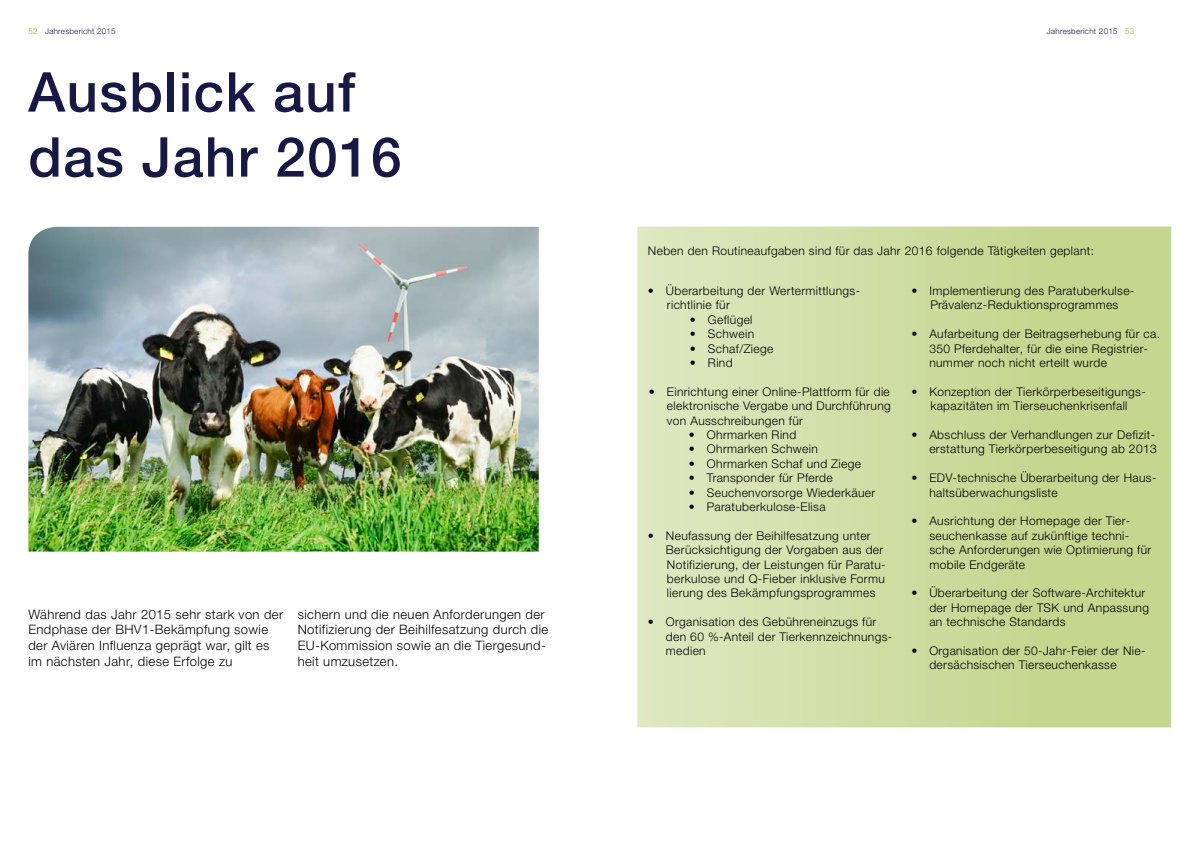
<style>
.page{position:relative;width:1191px;height:842px;background:#fff}
.page>*{position:absolute;margin:0;border:0;box-sizing:border-box;transform-origin:0 0}
.t1{font:500 55px/65px "Hella Helvetica Neue";letter-spacing:.025em;color:#171846}
.t2{font:300 13px/15.6px "Hella Helvetica Neue";letter-spacing:.03em;color:#000}
.t3{font:300 12px/14.4px "Hella Helvetica Neue";letter-spacing:.03em;color:#000}
.t4{font:300 8px "Hella Helvetica Neue";letter-spacing:.03em;color:#171846}
.s1{color:#8bae1f}
</style>
<div class="page">
<img style="left:28px;top:227px;width:511px;height:325px">
<div style="left:637px;top:227px;width:534px;height:500px;background:linear-gradient(to right,#dee8bf,#c0d386)"></div>
<p class="t4" style="left:28px;top:26px;width:89px"><span class="s1">52</span> Jahresbericht 2015</p>
<p class="t4" style="left:1047px;top:26px;width:89px">Jahresbericht 2015 <span class="s1">53</span></p>
<h1 class="t1" style="left:28px;top:60px;width:375px">Ausblick auf das Jahr 2016</h1>
<p class="t2" style="left:28px;top:606px;width:256px">Während das Jahr 2015 sehr stark von der Endphase der BHV1-Bekämpfung sowie der Aviären Influenza geprägt war, gilt es im nächsten Jahr, diese Erfolge zu</p>
<p class="t2" style="left:298px;top:606px;width:252px">sichern und die neuen Anforderungen der Notifizierung der Beihilfesatzung durch die EU-Kommission sowie an die Tiergesund&shy;heit umzusetzen.</p>
<p class="t3" style="left:648px;top:243px;width:448px">Neben den Routineaufgaben sind für das Jahr 2016 folgende Tätigkeiten geplant:</p>
<p class="t3" style="left:667px;top:283px;width:195px;text-indent:-19px">• Überarbeitung der Wertermittlungs&shy;richtlinie für</p>
<p class="t3" style="left:690px;top:312px;width:64px">• Geflügel</p>
<p class="t3" style="left:690px;top:327px;width:66px">• Schwein</p>
<p class="t3" style="left:690px;top:341px;width:85px">• Schaf/Ziege</p>
<p class="t3" style="left:690px;top:355px;width:44px">• Rind</p>
<p class="t3" style="left:667px;top:384px;width:225px;text-align:justify;text-indent:-18px">• Einrichtung einer Online-Plattform für die elektronische Vergabe und Durchführung von Ausschreibungen für</p>
<p class="t3" style="left:689px;top:427px;width:109px">• Ohrmarken Rind</p>
<p class="t3" style="left:689px;top:442px;width:130px">• Ohrmarken Schwein</p>
<p class="t3" style="left:689px;top:456px;width:173px">• Ohrmarken Schaf und Ziege</p>
<p class="t3" style="left:689px;top:471px;width:145px">• Transponder für Pferde</p>
<p class="t3" style="left:689px;top:485px;width:188px">• Seuchenvorsorge Wiederkäuer</p>
<p class="t3" style="left:689px;top:499px;width:138px">• Paratuberkulose-Elisa</p>
<p class="t3" style="left:666px;top:528px;width:221px;text-indent:-18px">• Neufassung der Beihilfesatzung unter Berücksichtigung der Vorgaben aus der Notifizierung, der Leistungen für Paratu&shy;berkulose und Q-Fieber inklusive Formu lierung des Bekämpfungsprogrammes</p>
<p class="t3" style="left:666px;top:615px;width:228px;text-indent:-18px">• Organisation des Gebühreneinzugs für den 60 %-Anteil der Tierkennzeichnungs&shy;medien</p>
<p class="t3" style="left:911px;top:283px;width:224px;text-align:center">• Implementierung des Paratuberkulse-<br>Prävalenz-Reduktionsprogrammes</p>
<p class="t3" style="left:929px;top:327px;width:232px;text-indent:-18px">• Aufarbeitung der Beitragserhebung für ca.<br>350 Pferdehalter, für die eine Registrier&shy;nummer noch nicht erteilt wurde</p>
<p class="t3" style="left:911px;top:384px;width:236px;text-align:center">• Konzeption der Tierkörperbeseitigungs&shy;kapazitäten im Tierseuchenkrisenfall</p>
<p class="t3" style="left:911px;top:427px;width:247px;text-align:right">• Abschluss der Verhandlungen zur Defizit&shy;erstattung Tierkörperbeseitigung ab 2013</p>
<p class="t3" style="left:929px;top:471px;width:229px;text-indent:-18px">• EDV-technische Überarbeitung der Haus&shy;haltsüberwachungsliste</p>
<p class="t3" style="left:929px;top:514px;width:223px;text-indent:-18px">• Ausrichtung der Homepage der Tier&shy;seuchenkasse auf zukünftige techni&shy;sche Anforderungen wie Optimierung für mobile Endgeräte</p>
<p class="t3" style="left:929px;top:586px;width:221px;text-indent:-18px">• Überarbeitung der Software-Architektur der Homepage der TSK und Anpassung an technische Standards</p>
<p class="t3" style="left:929px;top:643px;width:218px;text-indent:-18px">• Organisation der 50-Jahr-Feier der Nie&shy;dersächsischen Tierseuchenkasse</p>
</div>
